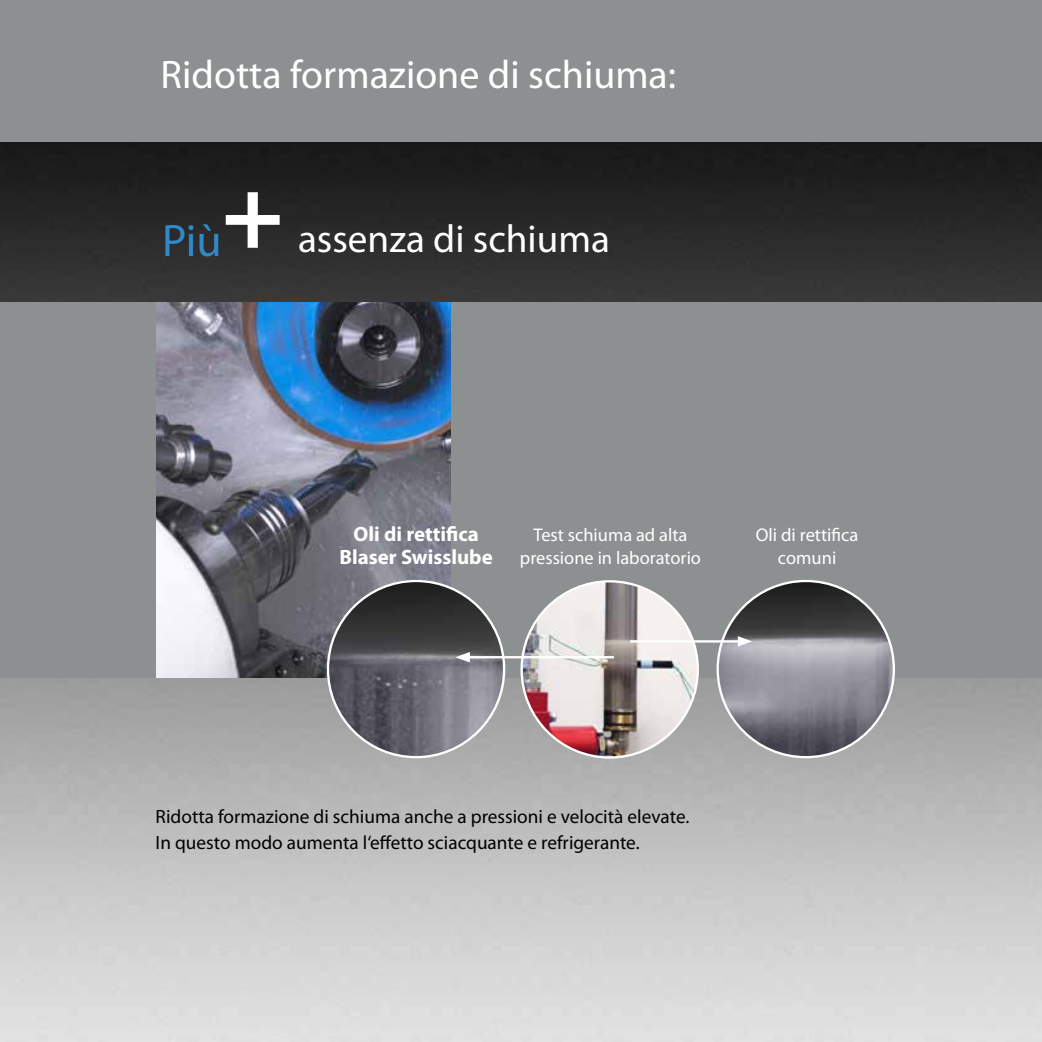
<style>
.page{position:relative;width:1042px;height:1042px;background:#fff}
.page>*{position:absolute;margin:0;border:0;box-sizing:border-box;transform-origin:0 0}
.t1{font:700 104.48px "Myriad Pro";color:#fff}
.t2{font:45.68px "Myriad Pro";color:#3089c9}
.t3{font:39.9px "Myriad Pro";color:#fff}
.t4{font:39.2px "Myriad Pro";color:#fff}
.t5{font:700 20.82px/23.1px "Myriad Pro";color:#fff;text-align:center}
.t6{font:19.25px/26.2px "Myriad Pro";color:#000}
.t7{font:18.55px/23.1px "Myriad Pro";color:#fff;text-align:center}
.t8{font:18.38px/23.1px "Myriad Pro";color:#fff;text-align:center}
</style>
<div class="page">
<img style="left:0;top:141px;width:1042px;height:901px">
<div style="left:0;top:302px;width:1042px;height:375px;background:#8c9091"></div>
<div style="left:0;top:0;width:1042px;height:141px;background:#8c9091"></div>
<img style="left:156px;top:302px;width:295px;height:375px">
<img style="left:522px;top:581px;width:176px;height:176px;border-radius:88px">
<img style="left:328px;top:581px;width:176px;height:176px;border-radius:88px">
<hr style="left:466px;top:656px;width:148px;height:2px;background:#fff">
<svg style="left:455px;top:652px;width:15px;height:10px"></svg>
<img style="left:718px;top:581px;width:176px;height:176px;border-radius:88px">
<hr style="left:630px;top:640px;width:112px;height:2px;background:#fff">
<svg style="left:738px;top:636px;width:14px;height:11px"></svg>
<h3 class="t3" style="left:160px;top:50px;width:517px">Ridotta formazione di schiuma:</h3>
<h1 class="t1" style="left:222px;top:144px;width:64px">+</h1>
<h2 class="t2" style="left:162px;top:213px;width:61px">Più</h2>
<h3 class="t4" style="left:298px;top:215px;width:313px">assenza di schiuma</h3>
<p class="t5" style="left:340px;top:522px;width:155px">Oli di rettifica<br>Blaser Swisslube</p>
<p class="t8" style="left:520px;top:522px;width:183px">Test schiuma ad alta pressione in laboratorio</p>
<p class="t7" style="left:756px;top:522px;width:104px">Oli di rettifica comuni</p>
<p class="t6" style="left:156px;top:803px;width:535px">Ridotta formazione di schiuma anche a pressioni e velocità elevate.<br>In questo modo aumenta l‘effetto sciacquante e refrigerante.</p>
</div>
